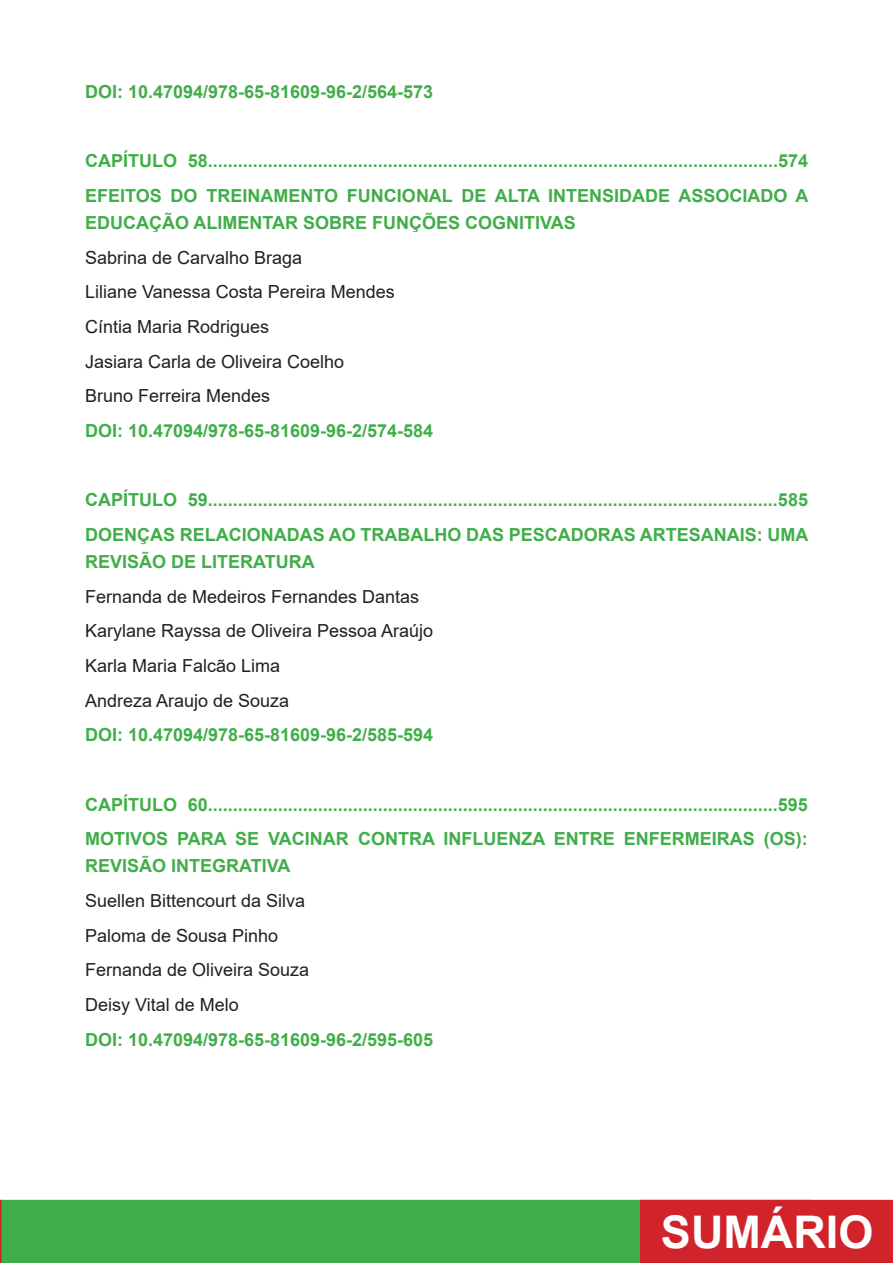
<style>
.page{position:relative;width:893px;height:1263px;background:#fff}
.page>*{position:absolute;margin:0;border:0;box-sizing:border-box;transform-origin:0 0}
.t1{font:700 45px "Arial";color:#fff}
.t2{font:700 18px/27px "Arial";color:#40ae49}
.t3{font:18px "Arial";color:#231f20}
</style>
<div class="page">
<div style="left:0;top:1200px;width:812px;height:63px;background:#40ae49"></div>
<svg style="left:0;top:1200px;width:2px;height:63px"></svg>
<div style="left:640px;top:1200px;width:253px;height:63px;background:#d1232a"></div>
<p class="t2" style="left:85px;top:79px;width:350px">DOI: 10.47094/978-65-81609-96-2/564-573</p>
<p class="t2" style="left:85px;top:148px;width:725px">CAPÍTULO 58..................................................................................................................574</p>
<p class="t2" style="left:85px;top:182px;width:725px">EFEITOS DO TREINAMENTO FUNCIONAL DE ALTA INTENSIDADE ASSOCIADO A<br>EDUCAÇÃO ALIMENTAR SOBRE FUNÇÕES COGNITIVAS</p>
<p class="t3" style="left:85px;top:245px;width:219px">Sabrina de Carvalho Braga</p>
<p class="t3" style="left:85px;top:280px;width:311px">Liliane Vanessa Costa Pereira Mendes</p>
<p class="t3" style="left:85px;top:314px;width:186px">Cíntia Maria Rodrigues</p>
<p class="t3" style="left:85px;top:349px;width:261px">Jasiara Carla de Oliveira Coelho</p>
<p class="t3" style="left:85px;top:384px;width:187px">Bruno Ferreira Mendes</p>
<p class="t2" style="left:85px;top:417px;width:350px">DOI: 10.47094/978-65-81609-96-2/574-584</p>
<p class="t2" style="left:85px;top:487px;width:724px">CAPÍTULO 59..................................................................................................................585</p>
<p class="t2" style="left:85px;top:521px;width:725px">DOENÇAS RELACIONADAS AO TRABALHO DAS PESCADORAS ARTESANAIS: UMA<br>REVISÃO DE LITERATURA</p>
<p class="t3" style="left:85px;top:584px;width:336px">Fernanda de Medeiros Fernandes Dantas</p>
<p class="t3" style="left:85px;top:619px;width:350px">Karylane Rayssa de Oliveira Pessoa Araújo</p>
<p class="t3" style="left:85px;top:653px;width:197px">Karla Maria Falcão Lima</p>
<p class="t3" style="left:85px;top:688px;width:206px">Andreza Araujo de Souza</p>
<p class="t2" style="left:85px;top:722px;width:350px">DOI: 10.47094/978-65-81609-96-2/585-594</p>
<p class="t2" style="left:85px;top:791px;width:724px">CAPÍTULO 60..................................................................................................................595</p>
<p class="t2" style="left:85px;top:826px;width:724px">MOTIVOS PARA SE VACINAR CONTRA INFLUENZA ENTRE ENFERMEIRAS (OS):<br>REVISÃO INTEGRATIVA</p>
<p class="t3" style="left:85px;top:888px;width:222px">Suellen Bittencourt da Silva</p>
<p class="t3" style="left:85px;top:923px;width:195px">Paloma de Sousa Pinho</p>
<p class="t3" style="left:85px;top:957px;width:226px">Fernanda de Oliveira Souza</p>
<p class="t3" style="left:85px;top:992px;width:155px">Deisy Vital de Melo</p>
<p class="t2" style="left:85px;top:1026px;width:350px">DOI: 10.47094/978-65-81609-96-2/595-605</p>
<h1 class="t1" style="left:661px;top:1200px;width:214px">SUMÁRIO</h1>
</div>
